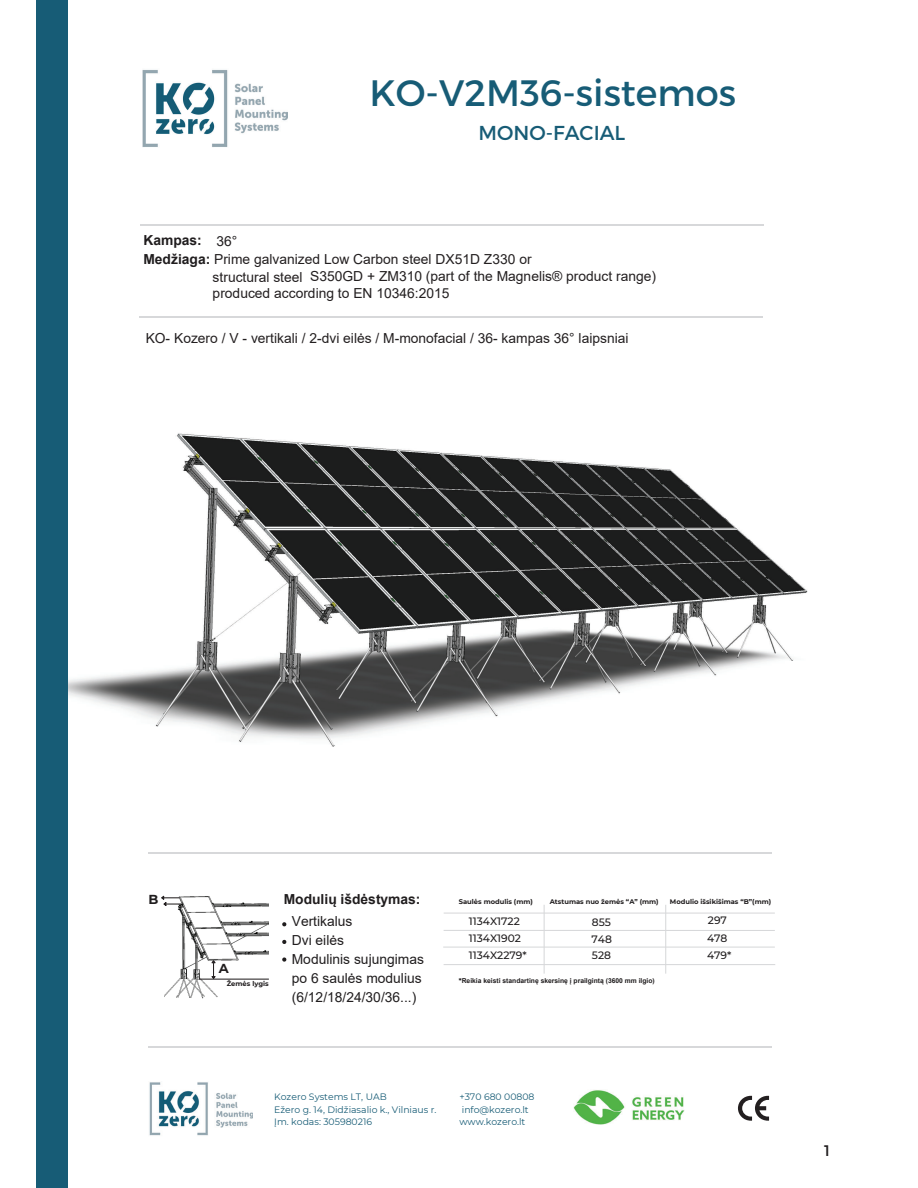
<style>
.page{position:relative;width:918px;height:1188px;background:#fff}
.page>*{position:absolute;margin:0;border:0;box-sizing:border-box;transform-origin:0 0}
.t1{font:36.75px "Montserrat";color:#175c76}
.t2{font:20.1px "Montserrat";color:#175c76}
.t3{font:15.3px "Montserrat";color:#201d1e}
.t4{font:13.8px/19.4px "Arial";color:#231f20}
.t5{font:13.8px/18.9px "Arial";color:#201d1e}
.t6{font:700 13.8px "Arial";color:#201d1e}
.t7{font:700 13.05px "Montserrat";color:#201d1e}
.t8{font:500 10.65px/17px "Montserrat";color:#201d1e}
.t9{font:9.3px/12.5px "Montserrat";color:#175c76}
.t10{font:700 6.75px "Montserrat";color:#201d1e}
.t11{font:700 6.75px "Arial";color:#201d1e}
.s1{font-weight:700;color:#201d1e}
.s2{color:#201d1e}
.s3{font-family:"Montserrat"}
</style>
<div class="page">
<hr style="left:148px;top:852px;width:624px;height:1px;background:#d7d8da">
<hr style="left:148px;top:1047px;width:624px;height:1px;background:#d7d8da">
<hr style="left:140px;top:224px;width:624px;height:1px;background:#d7d8da">
<hr style="left:139px;top:316px;width:624px;height:2px;background:#d7d8da">
<hr style="left:444px;top:930px;width:331px;height:1px;background:#d7d8da">
<hr style="left:443px;top:947px;width:332px;height:1px;background:#d7d8da">
<hr style="left:444px;top:913px;width:331px;height:1px;background:#d7d8da">
<hr style="left:544px;top:905px;width:1px;height:69px;background:#d7d8da">
<img style="left:165px;top:896px;width:104px;height:103px">
<img style="left:67px;top:369px;width:741px;height:414px">
<img style="left:234px;top:83px;width:53px;height:51px">
<img style="left:142px;top:70px;width:86px;height:77px">
<div style="left:36px;top:0;width:31px;height:1187px;background:#175c76"></div>
<svg style="left:282px;top:922px;width:4px;height:4px"></svg>
<svg style="left:282px;top:940px;width:4px;height:4px"></svg>
<svg style="left:282px;top:957px;width:4px;height:5px"></svg>
<img style="left:216px;top:1093px;width:37px;height:35px">
<img style="left:149px;top:1082px;width:59px;height:54px">
<svg style="left:738px;top:1096px;width:31px;height:25px"></svg>
<img style="left:574px;top:1090px;width:111px;height:35px">
<hr style="left:199px;top:979px;width:70px;height:1px;background:#231f20">
<svg style="left:211px;top:959px;width:6px;height:21px"></svg>
<svg style="left:161px;top:895px;width:21px;height:12px"></svg>
<hr style="left:444px;top:964px;width:331px;height:1px;background:#d7d8da">
<hr style="left:665px;top:905px;width:1px;height:69px;background:#d7d8da">
<h1 class="t1" style="left:370px;top:69px;width:368px">KO-V2M36-sistemos</h1>
<h2 class="t2" style="left:479px;top:120px;width:148px">MONO-FACIAL</h2>
<p class="t4" style="left:143px;top:231px;width:390px"><span class="s1">Kampas:</span> <span class="s2">36°<br></span><span class="s1">Medžiaga:</span> Prime galvanized Low Carbon steel DX51D Z330 or</p>
<p class="t4" style="left:213px;top:268px;width:445px;line-height:17.4px">structural steel S350GD + ZM310 (part of the Magnelis® product range) produced according to EN 10346:2015</p>
<p class="t4" style="left:146px;top:328px;width:484px">KO- Kozero / V - vertikali / 2-dvi eilės / M-monofacial / 36- kampas 36° laipsniai</p>
<p class="t7" style="left:148px;top:891px;width:11px">B</p>
<p class="t7" style="left:219px;top:961px;width:11px">A</p>
<p class="t10" style="left:227px;top:980px;width:43px">Žemės lygis</p>
<p class="t6" style="left:284px;top:892px;width:138px">Modulių išdėstymas:</p>
<p class="t5" style="left:292px;top:912px;width:134px">Vertikalus<br>Dvi eilės<br>Modulinis sujungimas po 6 saulės modulius (6/12/18/24/30/36...)</p>
<p class="t10" style="left:459px;top:897px;width:76px">Saulės modulis (mm)</p>
<p class="t8" style="left:469px;top:913px;width:54px">1134X1722<br>1134X1902</p>
<p class="t10" style="left:550px;top:898px;width:110px">Atstumas nuo žemės “A” (mm)</p>
<p class="t8" style="left:592px;top:914px;width:22px">855<br>748</p>
<p class="t10" style="left:670px;top:897px;width:103px">Modulio išsikišimas “B”(mm)</p>
<p class="t8" style="left:707px;top:911px;width:22px;line-height:18.3px">297<br>478</p>
<p class="t8" style="left:469px;top:947px;width:59px">1134X2279*</p>
<p class="t8" style="left:592px;top:947px;width:21px">528</p>
<p class="t8" style="left:707px;top:947px;width:26px">479*</p>
<p class="t11" style="left:459px;top:977px;width:197px"><span class="s3">*</span>Reikia keisti standartinę skersinę į prailgintą (3600 mm ilgio)</p>
<p class="t9" style="left:274px;top:1091px;width:164px">Kozero Systems LT, UAB<br>Ežero g. 14, Didžiasalio k., Vilniaus r.<br>Įm. kodas: 305980216</p>
<p class="t9" style="left:459px;top:1091px;width:77px">+370 680 00808 info@kozero.lt www.kozero.lt</p>
<p class="t3" style="left:824px;top:1140px;width:7px">1</p>
</div>
